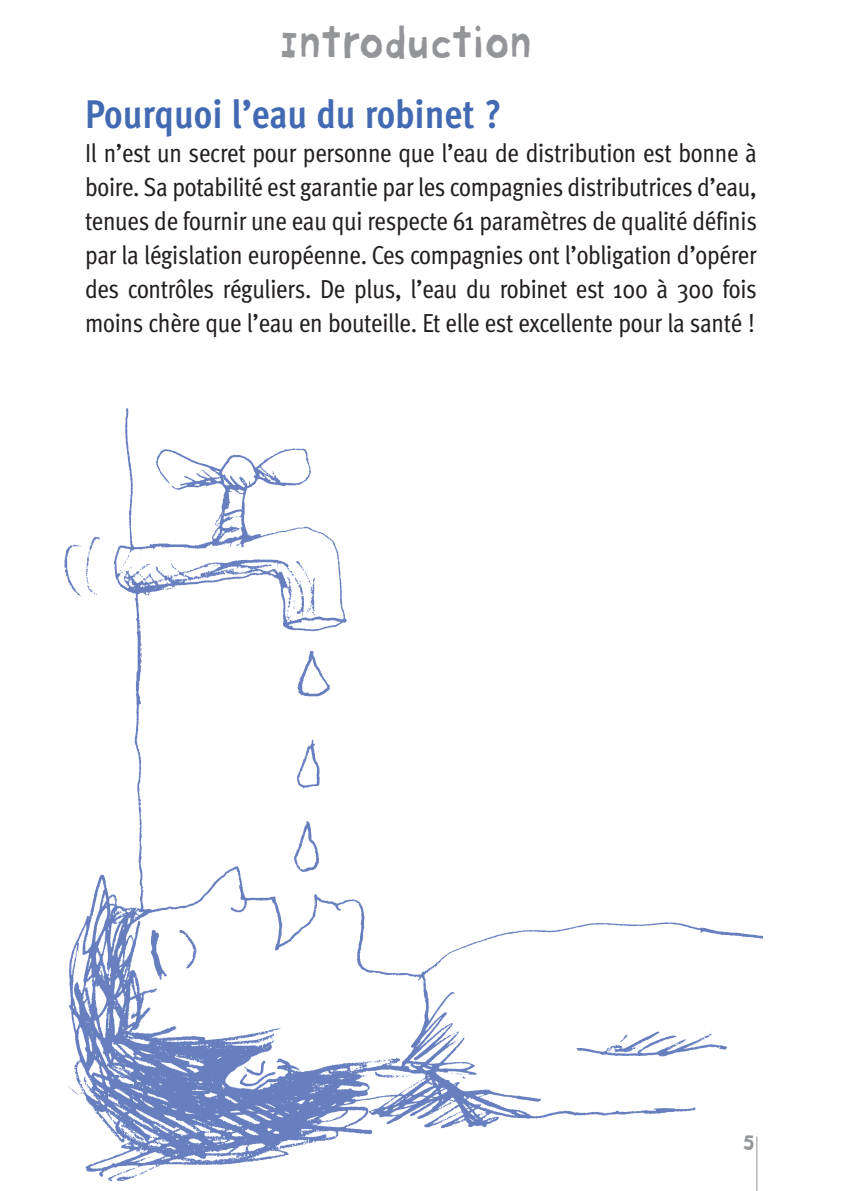
<style>
.page{position:relative;width:842px;height:1191px;background:#fff}
.page>*{position:absolute;margin:0;border:0;box-sizing:border-box;transform-origin:0 0}
.t1{font:700 40px "Meta Cond";color:#426ab3}
.t2{font:40px "Bokka Solid";letter-spacing:-.07em;color:#939598}
.t3{font:26px/34px "Meta Cond";letter-spacing:-.01em;color:#231f20;text-align:justify}
.t4{font:20px "Bokka Solid";color:#939598}
</style>
<div class="page">
<img style="left:64px;top:408px;width:699px;height:773px">
<hr style="left:756px;top:1136px;width:1px;height:55px;background:#939598">
<h1 class="t2" style="left:279px;top:25px;width:257px">INTRODUCTION</h1>
<h1 class="t1" style="left:85px;top:99px;width:418px">Pourquoi l’eau du robinet ?</h1>
<p class="t3" style="left:85px;top:138px;width:673px">Il n’est un secret pour personne que l’eau de distribution est bonne à boire. Sa potabilité est garantie par les compagnies distributrices d’eau, tenues de fournir une eau qui respecte 61 paramètres de qualité définis par la législation européenne. Ces compagnies ont l’obligation d’opérer des contrôles réguliers. De plus, l’eau du robinet est 100 à 300 fois moins chère que l’eau en bouteille. Et elle est excellente pour la santé !</p>
<p class="t4" style="left:743px;top:1134px;width:16px">5</p>
</div>
